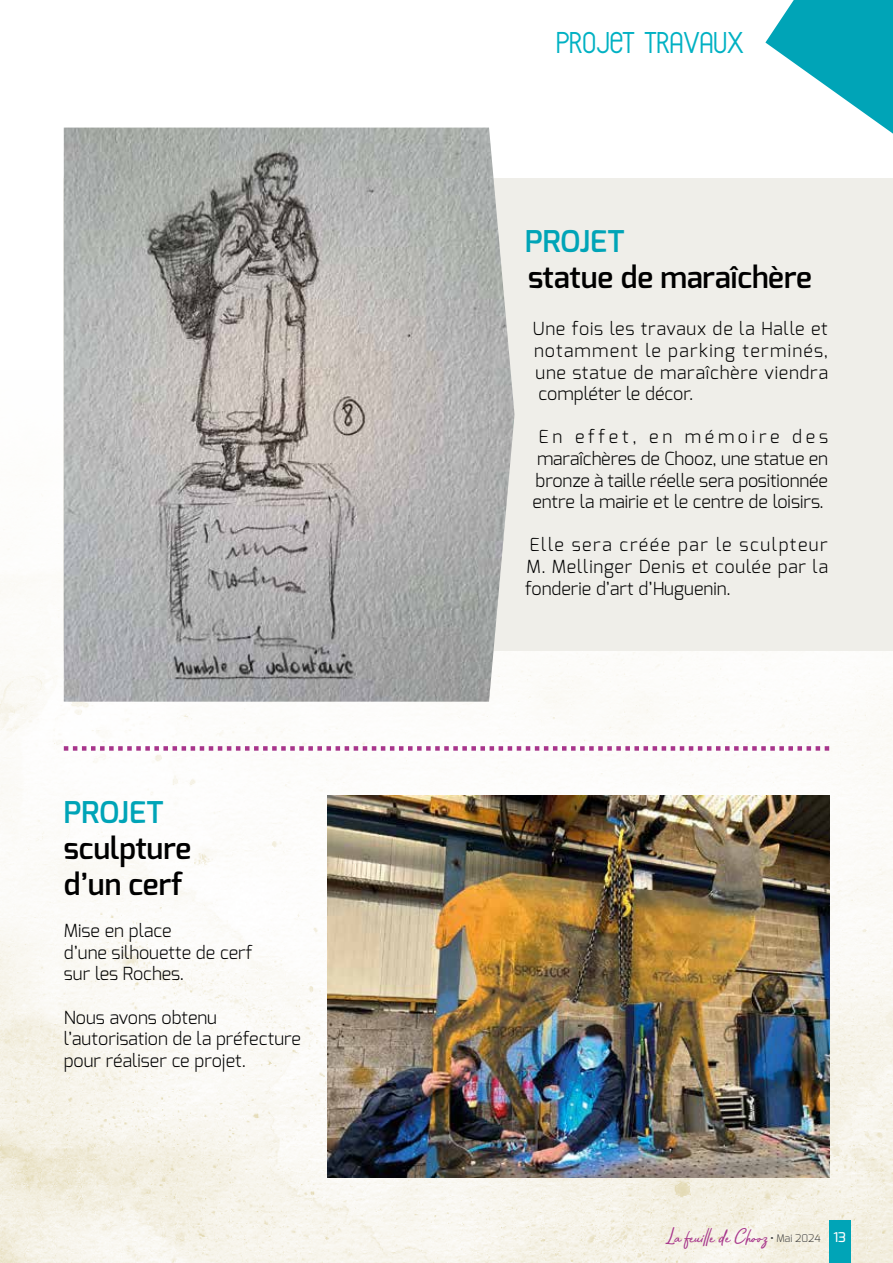
<style>
.page{position:relative;width:893px;height:1263px;background:#fff}
.page>*{position:absolute;margin:0;border:0;box-sizing:border-box;transform-origin:0 0}
.t1{font:600 30px/36px "Exo";color:#000}
.t2{font:30px "Franks";color:#00b1c3}
.t3{font:600 30px "Exo";color:#00a4b7}
.t4{font:21px "Bahagia";color:#a7358b}
.t5{font:300 18px/21.6px "Exo";color:#000}
.t6{font:500 13.5px "Exo";color:#fff}
.s1{font-family:"Exo";font-weight:700;font-size:10.5px;color:#4a4a49}
.s2{font-family:"Exo";font-weight:300;font-size:10.5px;color:#4a4a49}
</style>
<div class="page">
<img style="left:0;top:370px;width:893px;height:893px">
<div style="left:829px;top:1220px;width:21px;height:43px;background:#00a4b7"></div>
<img style="left:327px;top:795px;width:502px;height:383px">
<div style="left:64px;top:179px;width:829px;height:472px;background:#efeee9"></div>
<img style="left:64px;top:128px;width:450px;height:574px">
<svg style="left:765px;top:0;width:128px;height:134px"></svg>
<svg style="left:64px;top:746px;width:765px;height:5px"></svg>
<h1 class="t3" style="left:64px;top:793px;width:101px">PROJET</h1>
<h1 class="t1" style="left:64px;top:830px;width:129px">sculpture d’un cerf</h1>
<p class="t5" style="left:64px;top:920px;width:191px">Mise en place<br>d’une silhouette de cerf sur les Roches.</p>
<p class="t5" style="left:64px;top:1006px;width:239px">Nous avons obtenu l’autorisation de la préfecture pour réaliser ce projet.</p>
<h1 class="t2" style="left:556px;top:27px;width:189px">PROJET TRAVAUX</h1>
<h1 class="t3" style="left:525px;top:221px;width:101px">PROJET</h1>
<h1 class="t1" style="left:528px;top:259px;width:285px">statue de maraîchère</h1>
<p class="t5" style="left:532px;top:318px;width:297px;text-align:justify">Une fois les travaux de la Halle et notamment le parking terminés, une statue de maraîchère viendra compléter le décor.</p>
<p class="t5" style="left:532px;top:426px;width:297px;text-align:center">En effet, en mémoire des maraîchères de Chooz, une statue en bronze à taille réelle sera positionnée entre la mairie et le centre de loisirs.</p>
<p class="t5" style="left:525px;top:534px;width:305px;text-align:justify">Elle sera créée par le sculpteur M. Mellinger Denis et coulée par la fonderie d’art d’Huguenin.</p>
<p class="t4" style="left:666px;top:1222px;width:157px">La feuille de Chooz <span class="s1">•</span> <span class="s2">Mai 2024</span></p>
<p class="t6" style="left:833px;top:1228px;width:14px">13</p>
</div>
